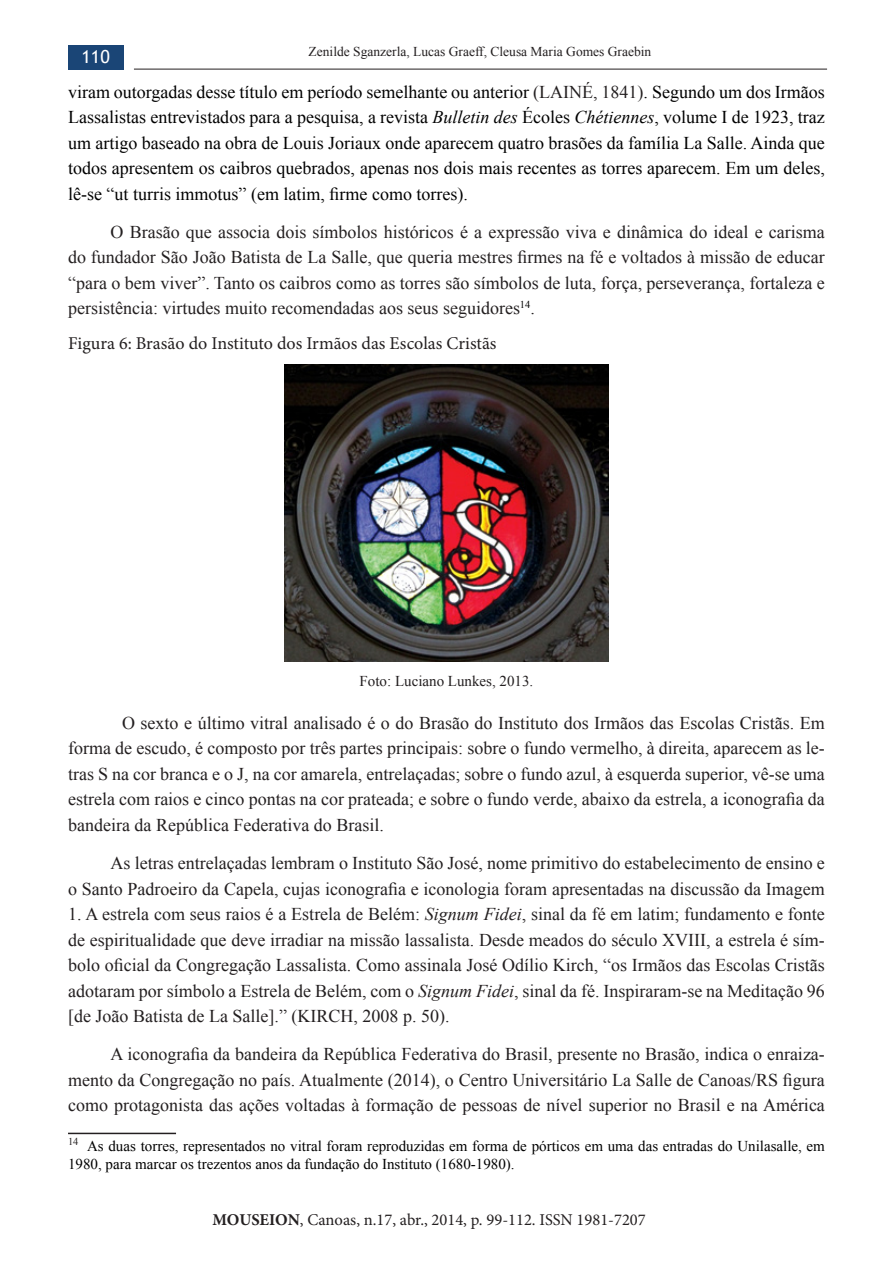
<style>
.page{position:relative;width:893px;height:1263px;background:#fff}
.page>*{position:absolute;margin:0;border:0;box-sizing:border-box;transform-origin:0 0}
.Corpo_Texto{font:18px/25.5px "Times New Roman";color:#231f20;text-align:justify}
.Corpo_Texto-2{font:18px/25.5px "Times New Roman";color:#000;text-align:justify}
.t1{font:18px "Minion Pro";color:#231f20}
.t2{font:18px "Trebuchet MS";color:#fff}
.t3{font:16.5px "Minion Pro";color:#231f20}
.Nota_rodapé{font:15px/18px "Times New Roman";color:#000}
.t4{font:15px "Times New Roman";color:#231f20}
.t5{font:13.5px "Times New Roman";color:#231f20}
.s1{color:#231f20}
.s2{font-style:italic}
.s3{font-weight:700}
</style>
<div class="page">
<div style="left:68px;top:46px;width:55px;height:24px;background:#1a4576"></div>
<hr style="left:134px;top:69px;width:693px;height:1px;background:#231f20">
<hr style="left:68px;top:1133px;width:108px;height:1px;background:#231f20">
<img style="left:284px;top:364px;width:325px;height:298px">
<p class="t2" style="left:82px;top:47px;width:30px">110</p>
<p class="t5" style="left:309px;top:43px;width:344px">Zenilde Sganzerla, Lucas Graeff, Cleusa Maria Gomes Graebin</p>
<p class="Corpo_Texto-2" style="left:68px;top:78px;width:758px">viram outorgadas desse título em período semelhante ou anterior <span class="s1">(LAINÉ, 1841)</span>. Segundo um dos Irmãos Lassalistas entrevistados para a pesquisa, a revista <span class="s2">Bulletin des</span> Écoles <span class="s2">Chétiennes</span>, volume I de 1923, traz um artigo baseado na obra de Louis Joriaux onde aparecem quatro brasões da família La Salle. Ainda que todos apresentem os caibros quebrados, apenas nos dois mais recentes as torres aparecem. Em um deles, lê-se “ut turris immotus” (em latim, firme como torres).</p>
<p class="Corpo_Texto" style="left:68px;top:219px;width:758px;text-indent:43px">O Brasão que associa dois símbolos históricos é a expressão viva e dinâmica do ideal e carisma do fundador São João Batista de La Salle, que queria mestres firmes na fé e voltados à missão de educar “para o bem viver”. Tanto os caibros como as torres são símbolos de luta, força, perseverança, fortaleza e persistência: virtudes muito recomendadas aos seus seguidores<sup>14</sup>.</p>
<p class="t1" style="left:68px;top:331px;width:430px">Figura 6: Brasão do Instituto dos Irmãos das Escolas Cristãs</p>
<p class="t4" style="left:360px;top:671px;width:175px">Foto: Luciano Lunkes, 2013.</p>
<p class="Corpo_Texto" style="left:68px;top:710px;width:758px;text-indent:54px">O sexto e último vitral analisado é o do Brasão do Instituto dos Irmãos das Escolas Cristãs. Em forma de escudo, é composto por três partes principais: sobre o fundo vermelho, à direita, aparecem as le&shy;tras S na cor branca e o J, na cor amarela, entrelaçadas; sobre o fundo azul, à esquerda superior, vê-se uma estrela com raios e cinco pontas na cor prateada; e sobre o fundo verde, abaixo da estrela, a iconografia da bandeira da República Federativa do Brasil.</p>
<p class="Corpo_Texto" style="left:68px;top:850px;width:758px;text-align:right">As letras entrelaçadas lembram o Instituto São José, nome primitivo do estabelecimento de ensino e<br>o Santo Padroeiro da Capela, cujas iconografia e iconologia foram apresentadas na discussão da Imagem</p>
<p class="Corpo_Texto" style="left:68px;top:901px;width:758px">1. A estrela com seus raios é a Estrela de Belém: <span class="s2">Signum Fidei</span>, sinal da fé em latim; fundamento e fonte de espiritualidade que deve irradiar na missão lassalista. Desde meados do século XVIII, a estrela é sím&shy;bolo oficial da Congregação Lassalista. Como assinala José Odílio Kirch, “os Irmãos das Escolas Cristãs adotaram por símbolo a Estrela de Belém, com o <span class="s2">Signum Fidei</span>, sinal da fé. Inspiraram-se na Meditação 96 [de João Batista de La Salle].” (KIRCH, 2008 p. 50).</p>
<p class="Corpo_Texto" style="left:68px;top:1041px;width:758px;text-indent:43px">A iconografia da bandeira da República Federativa do Brasil, presente no Brasão, indica o enraiza&shy;mento da Congregação no país. Atualmente (2014), o Centro Universitário La Salle de Canoas/RS figura como protagonista das ações voltadas à formação de pessoas de nível superior no Brasil e na América</p>
<p class="Nota_rodapé" style="left:68px;top:1137px;width:758px"><sup>14</sup> As duas torres, representados no vitral foram reproduzidas em forma de pórticos em uma das entradas do Unilasalle, em<br>1980, para marcar os trezentos anos da fundação do Instituto (1680-1980).</p>
<p class="t3" style="left:212px;top:1209px;width:435px"><span class="s3">MOUSEION</span>, Canoas, n.17, abr., 2014, p. 99-112. ISSN 1981-7207</p>
</div>
